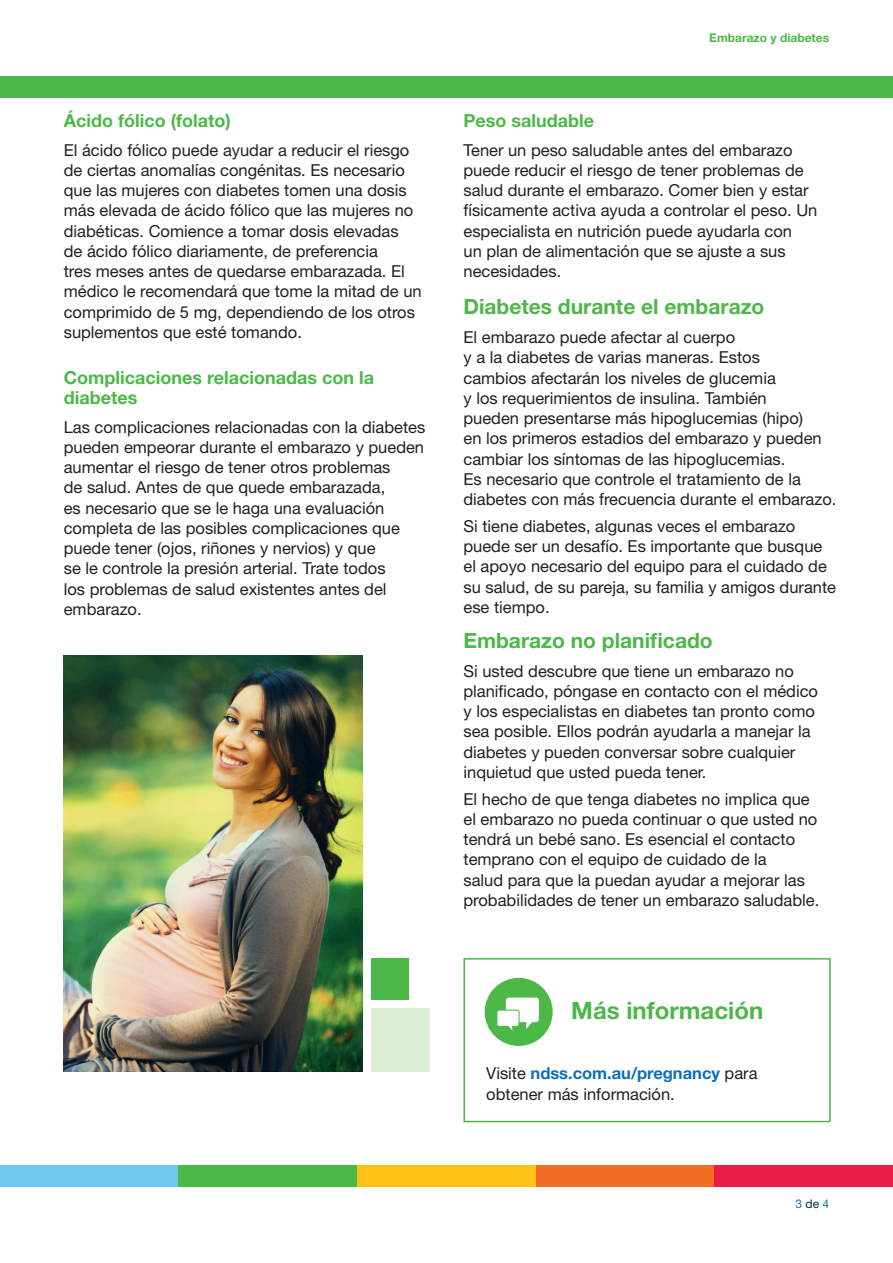
<style>
.page{position:relative;width:893px;height:1263px;background:#fff}
.page>*{position:absolute;margin:0;border:0;box-sizing:border-box;transform-origin:0 0}
.Heading_1{font:700 24px "Helvetica Neue LT Std";color:#4cb848}
.Sub_heading_1{font:700 21px "Helvetica Neue LT Std";color:#4cb848}
.Sub_heading_2{font:700 18px/20.2px "Helvetica Neue LT Std";color:#4cb848}
.body{font:16.5px/20.2px "Helvetica Neue LT Std";color:#231f20}
.body-2{font:700 12px "Helvetica Neue LT Std";color:#4cb848}
.body-3{font:12px "Helvetica Neue LT Std";color:#0c6fb8}
.s1{font-weight:700;color:#0c6fb8}
.s2{color:#03314b}
</style>
<div class="page">
<div style="left:0;top:77px;width:893px;height:21px;background:#4cb848"></div>
<div style="left:0;top:1165px;width:179px;height:22px;background:#6fc6ef"></div>
<div style="left:179px;top:1165px;width:178px;height:22px;background:#4cb848"></div>
<div style="left:357px;top:1165px;width:179px;height:22px;background:#fec216"></div>
<div style="left:536px;top:1165px;width:178px;height:22px;background:#f36e24"></div>
<div style="left:714px;top:1165px;width:179px;height:22px;background:#eb1d46"></div>
<div style="left:463px;top:958px;width:368px;height:164px;border:2px solid #4cb848"></div>
<div style="left:485px;top:978px;width:68px;height:68px;background:#4cb848;border-radius:50%"></div>
<div style="left:506px;top:997px;width:33px;height:25px;background:#fff;border-radius:3px"></div>
<div style="left:497px;top:1010px;width:22px;height:16px;background:#fff;border-radius:2px"></div>
<div style="left:496px;top:1009px;width:23px;height:18px;border:1px solid #4cb848;border-radius:2px"></div>
<svg style="left:507px;top:1025px;width:5px;height:5px"></svg>
<svg style="left:526px;top:1022px;width:9px;height:7px"></svg>
<img style="left:64px;top:655px;width:299px;height:417px">
<div style="left:371px;top:958px;width:38px;height:41px;background:#4cb848"></div>
<div style="left:371px;top:1008px;width:58px;height:64px;background:#daecd4"></div>
<p class="Sub_heading_2" style="left:64px;top:110px;width:168px">Ácido fólico (folato)</p>
<p class="body" style="left:64px;top:139px;width:359px">El ácido fólico puede ayudar a reducir el riesgo de ciertas anomalías congénitas. Es necesario que las mujeres con diabetes tomen una dosis más elevada de ácido fólico que las mujeres no diabéticas. Comience a tomar dosis elevadas<br>de ácido fólico diariamente, de preferencia<br>tres meses antes de quedarse embarazada. El médico le recomendará que tome la mitad de un comprimido de 5 mg, dependiendo de los otros suplementos que esté tomando.</p>
<p class="Sub_heading_2" style="left:64px;top:367px;width:312px">Complicaciones relacionadas con la diabetes</p>
<p class="body" style="left:64px;top:416px;width:363px">Las complicaciones relacionadas con la diabetes pueden empeorar durante el embarazo y pueden aumentar el riesgo de tener otros problemas<br>de salud. Antes de que quede embarazada,<br>es necesario que se le haga una evaluación completa de las posibles complicaciones que puede tener (ojos, riñones y nervios) y que<br>se le controle la presión arterial. Trate todos<br>los problemas de salud existentes antes del embarazo.</p>
<p class="body-2" style="left:709px;top:30px;width:121px">Embarazo y diabetes</p>
<p class="Sub_heading_2" style="left:463px;top:110px;width:132px">Peso saludable</p>
<p class="body" style="left:463px;top:139px;width:355px">Tener un peso saludable antes del embarazo puede reducir el riesgo de tener problemas de salud durante el embarazo. Comer bien y estar físicamente activa ayuda a controlar el peso. Un especialista en nutrición puede ayudarla con<br>un plan de alimentación que se ajuste a sus necesidades.</p>
<p class="Sub_heading_1" style="left:463px;top:294px;width:302px">Diabetes durante el embarazo</p>
<p class="body" style="left:463px;top:327px;width:374px">El embarazo puede afectar al cuerpo<br>y a la diabetes de varias maneras. Estos<br>cambios afectarán los niveles de glucemia<br>y los requerimientos de insulina. También<br>pueden presentarse más hipoglucemias (hipo)<br>en los primeros estadios del embarazo y pueden cambiar los síntomas de las hipoglucemias.<br>Es necesario que controle el tratamiento de la diabetes con más frecuencia durante el embarazo.</p>
<p class="body" style="left:463px;top:515px;width:374px">Si tiene diabetes, algunas veces el embarazo puede ser un desafío. Es importante que busque el apoyo necesario del equipo para el cuidado de su salud, de su pareja, su familia y amigos durante ese tiempo.</p>
<p class="Sub_heading_1" style="left:463px;top:627px;width:251px">Embarazo no planificado</p>
<p class="body" style="left:463px;top:660px;width:356px">Si usted descubre que tiene un embarazo no planificado, póngase en contacto con el médico y los especialistas en diabetes tan pronto como sea posible. Ellos podrán ayudarla a manejar la diabetes y pueden conversar sobre cualquier inquietud que usted pueda tener.</p>
<p class="body" style="left:463px;top:788px;width:357px">El hecho de que tenga diabetes no implica que el embarazo no pueda continuar o que usted no tendrá un bebé sano. Es esencial el contacto temprano con el equipo de cuidado de la<br>salud para que la puedan ayudar a mejorar las probabilidades de tener un embarazo saludable.</p>
<p class="Heading_1" style="left:571px;top:996px;width:193px">Más información</p>
<p class="body" style="left:486px;top:1062px;width:273px;line-height:21px">Visite <span class="s1">ndss.com.au/pregnancy</span> para obtener más información.</p>
<p class="body-3" style="left:796px;top:1196px;width:35px">3 <span class="s2">de</span> 4</p>
</div>
